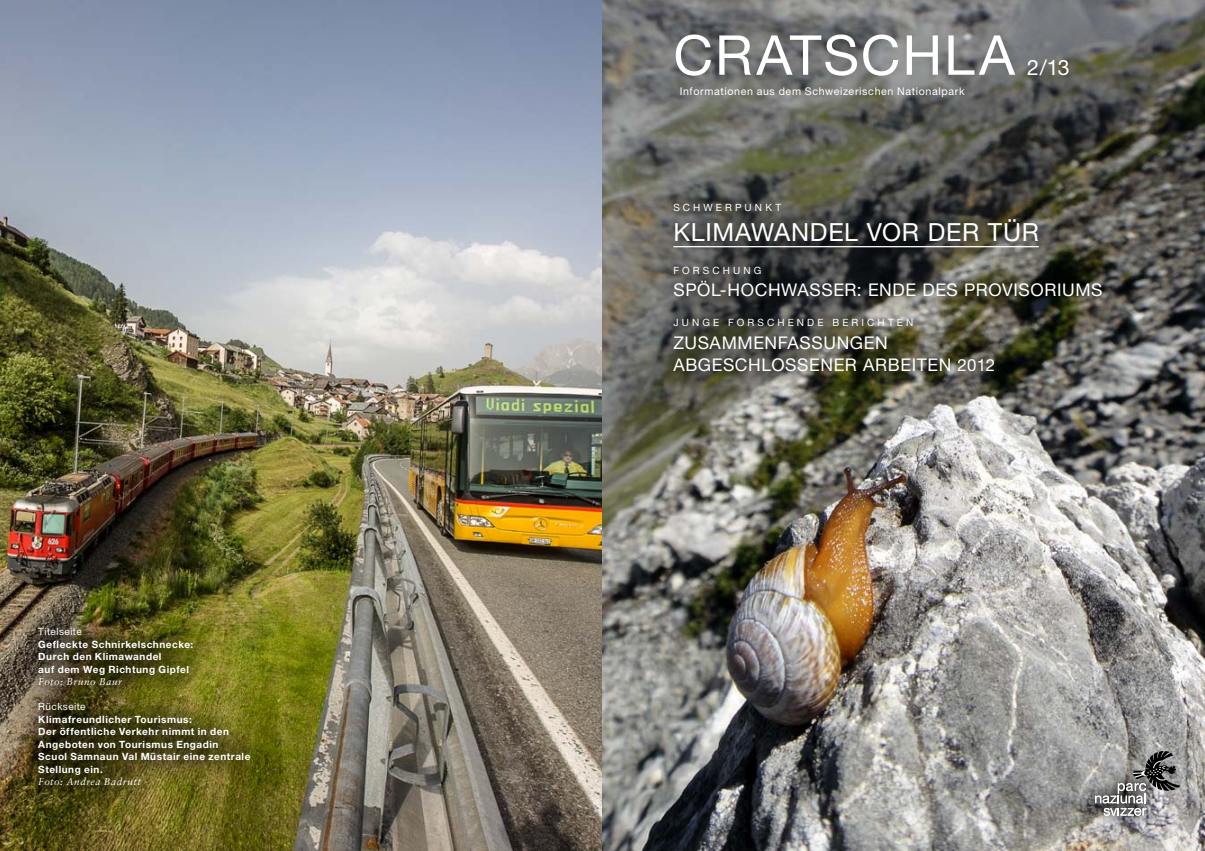
<style>
.page{position:relative;width:1205px;height:851px;background:#fff}
.page>*{position:absolute;margin:0;border:0;box-sizing:border-box;transform-origin:0 0}
.t1{font:55px "Helvetica Neue LT Std";letter-spacing:.035em;color:#fff}
.t2{font:25px "Helvetica Neue LT Std";letter-spacing:.03em;color:#fff}
.t3{font:21.25px "Helvetica Neue LT Std";color:#fff}
.t4{font:17.5px "Helvetica Neue LT Std";letter-spacing:.035em;color:#fff}
.t5{font:10.62px "Helvetica Neue LT Std";letter-spacing:.06em;color:#fff}
.t6{font:700 10px/12.5px "Helvetica Neue LT Std";letter-spacing:.055em;color:#fff}
.t7{font:10px "Helvetica Neue LT Std";letter-spacing:.31em;color:#fff}
.t8{font:italic 10px "Sabon LT Pro";letter-spacing:.055em;color:#fff}
.s1{font-size:16.75px}
</style>
<div class="page">
<img style="left:0;top:0;width:1205px;height:850px">
<div style="left:666px;top:24px;width:415px;height:84px;background:#000;opacity:.25"></div>
<svg style="left:1079px;top:766px;width:126px;height:84px;background:#aaa6a3"></svg>
<svg style="left:1095px;top:751px;width:85px;height:64px;background:#898887"></svg>
<img style="left:16px;top:605px;width:255px;height:203px">
<svg style="left:660px;top:190px;width:457px;height:198px;background:#484940"></svg>
<hr style="left:673px;top:246px;width:366px;height:1px;background:#fff">
<p class="t7" style="left:38px;top:625px;width:45px">TITELSEITE</p>
<p class="t6" style="left:38px;top:637px;width:157px">Gefleckte Schnirkelschnecke:<br>Durch den Klimawandel<br>auf dem Weg Richtung Gipfel</p>
<p class="t8" style="left:38px;top:675px;width:85px">Foto: Bruno Baur</p>
<p class="t7" style="left:38px;top:700px;width:49px">RÜCKSEITE</p>
<p class="t6" style="left:38px;top:712px;width:214px">Klimafreundlicher Tourismus:<br>Der öffentliche Verkehr nimmt in den<br>Angeboten von Tourismus Engadin<br>Scuol Samnaun Val Müstair eine zentrale<br>Stellung ein.</p>
<p class="t8" style="left:38px;top:775px;width:104px">Foto: Andrea Badrutt</p>
<h1 class="t1" style="left:673px;top:22px;width:343px">CRATSCHLA</h1>
<p class="t5" style="left:680px;top:85px;width:286px">INFORMATIONEN AUS DEM SCHWEIZERISCHEN NATIONALPARK</p>
<h3 class="t3" style="left:1027px;top:54px;width:44px">2/13</h3>
<p class="t7" style="left:673px;top:201px;width:109px">SCHWERPUN KT</p>
<h2 class="t2" style="left:673px;top:217px;width:367px">KLI MAWAN DEL VOR DER TÜR</h2>
<p class="t7" style="left:673px;top:264px;width:90px">FORSCHUN G</p>
<h3 class="t4" style="left:673px;top:279px;width:431px">SPÖL-HOCHWASSER: EN DE DES PROVISORI UMS</h3>
<p class="t7" style="left:673px;top:316px;width:39px">JU NGE</p>
<p class="t7" style="left:728px;top:316px;width:20px">F ORSCHE</p>
<p class="t7" style="left:797px;top:316px;width:19px">N DE</p>
<p class="t7" style="left:832px;top:316px;width:45px">BER ICHTE</p>
<p class="t7" style="left:906px;top:316px;width:9px">N</p>
<h3 class="t4" style="left:673px;top:332px;width:26px">ZUSAMME</h3>
<h3 class="t4" style="left:764px;top:332px;width:36px">NFASSU</h3>
<h3 class="t4" style="left:837px;top:332px;width:53px">NGEN</h3>
<h3 class="t4" style="left:673px;top:354px;width:38px">ABGESCHLOSSE</h3>
<h3 class="t4" style="left:820px;top:354px;width:176px">NER ARBEITEN <span class="s1">2012</span></h3>
</div>
